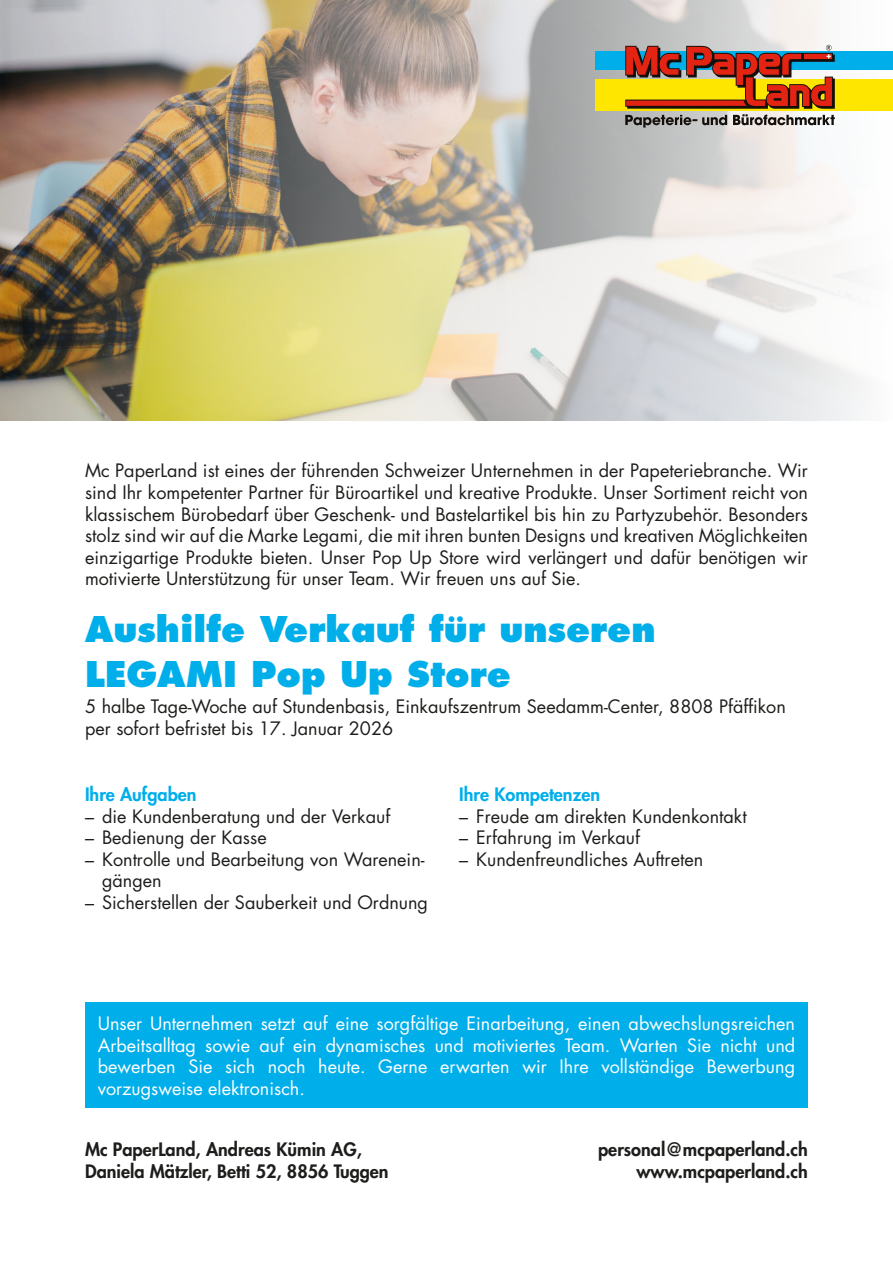
<style>
.page{position:relative;width:893px;height:1263px;background:#fff}
.page>*{position:absolute;margin:0;border:0;box-sizing:border-box;transform-origin:0 0}
.t1{font:800 34.5px/45px "Futura Std";color:#00aeea}
.t2{font:18px/21.6px "Futura Std";color:#1d1d1b}
.t3{font:18px/21.6px "Futura Std";color:#fff;text-align:justify}
.t4{font:800 18px "Futura Std";color:#1d1d1b}
.t5{font:800 18px "Futura Std";color:#00aeea}
</style>
<div class="page">
<img style="left:0;top:0;width:893px;height:421px">
<div style="left:595px;top:52px;width:298px;height:18px;background:#00aeea"></div>
<div style="left:595px;top:79px;width:298px;height:32px;background:#ffe600"></div>
<svg style="left:625px;top:45px;width:210px;height:83px"></svg>
<div style="left:85px;top:1002px;width:723px;height:106px;background:#00aeea"></div>
<p class="t2" style="left:85px;top:460px;width:724px;text-align:justify">Mc PaperLand ist eines der führenden Schweizer Unternehmen in der Papeteriebranche. Wir sind Ihr kompetenter Partner für Büroartikel und kreative Produkte. Unser Sortiment reicht von klassischem Bürobedarf über Geschenk- und Bastelartikel bis hin zu Partyzubehör. Besonders stolz sind wir auf die Marke Legami, die mit ihren bunten Designs und kreativen Möglichkeiten einzigartige Produkte bieten. Unser Pop Up Store wird verlängert und dafür benötigen wir motivierte Unterstützung für unser Team. Wir freuen uns auf Sie.</p>
<h1 class="t1" style="left:85px;top:607px;width:572px">Aushilfe Verkauf für unseren<br>LEGAMI Pop Up Store</h1>
<p class="t2" style="left:85px;top:696px;width:702px">5 halbe Tage-Woche auf Stundenbasis, Einkaufszentrum Seedamm-Center, 8808 Pfäffikon per sofort befristet bis 17. Januar 2026</p>
<p class="t5" style="left:85px;top:783px;width:113px">Ihre Aufgaben</p>
<p class="t2" style="left:85px;top:805px;width:307px">– die Kundenberatung und der Verkauf</p>
<p class="t2" style="left:85px;top:827px;width:183px">– Bedienung der Kasse</p>
<p class="t2" style="left:102px;top:848px;width:324px;text-indent:-17px">– Kontrolle und Bearbeitung von Warenein&shy;gängen</p>
<p class="t2" style="left:85px;top:892px;width:344px">– Sicherstellen der Sauberkeit und Ordnung</p>
<p class="t5" style="left:459px;top:783px;width:142px">Ihre Kompetenzen</p>
<p class="t2" style="left:459px;top:805px;width:289px">– Freude am direkten Kundenkontakt</p>
<p class="t2" style="left:459px;top:827px;width:182px">– Erfahrung im Verkauf</p>
<p class="t2" style="left:459px;top:848px;width:245px">– Kundenfreundliches Auftreten</p>
<p class="t3" style="left:98px;top:1013px;width:699px">Unser Unternehmen setzt auf eine sorgfältige Einarbeitung, einen abwechslungsreichen Arbeitsalltag sowie auf ein dynamisches und motiviertes Team. Warten Sie nicht und bewerben Sie sich noch heute. Gerne erwarten wir Ihre vollständige Bewerbung vorzugsweise elektronisch.</p>
<p class="t4" style="left:85px;top:1138px;width:278px">Mc PaperLand, Andreas Kümin AG,</p>
<p class="t4" style="left:598px;top:1138px;width:211px">personal@mcpaperland.ch</p>
<p class="t4" style="left:85px;top:1160px;width:305px">Daniela Mätzler, Betti 52, 8856 Tuggen</p>
<p class="t4" style="left:636px;top:1160px;width:173px">www.mcpaperland.ch</p>
</div>
